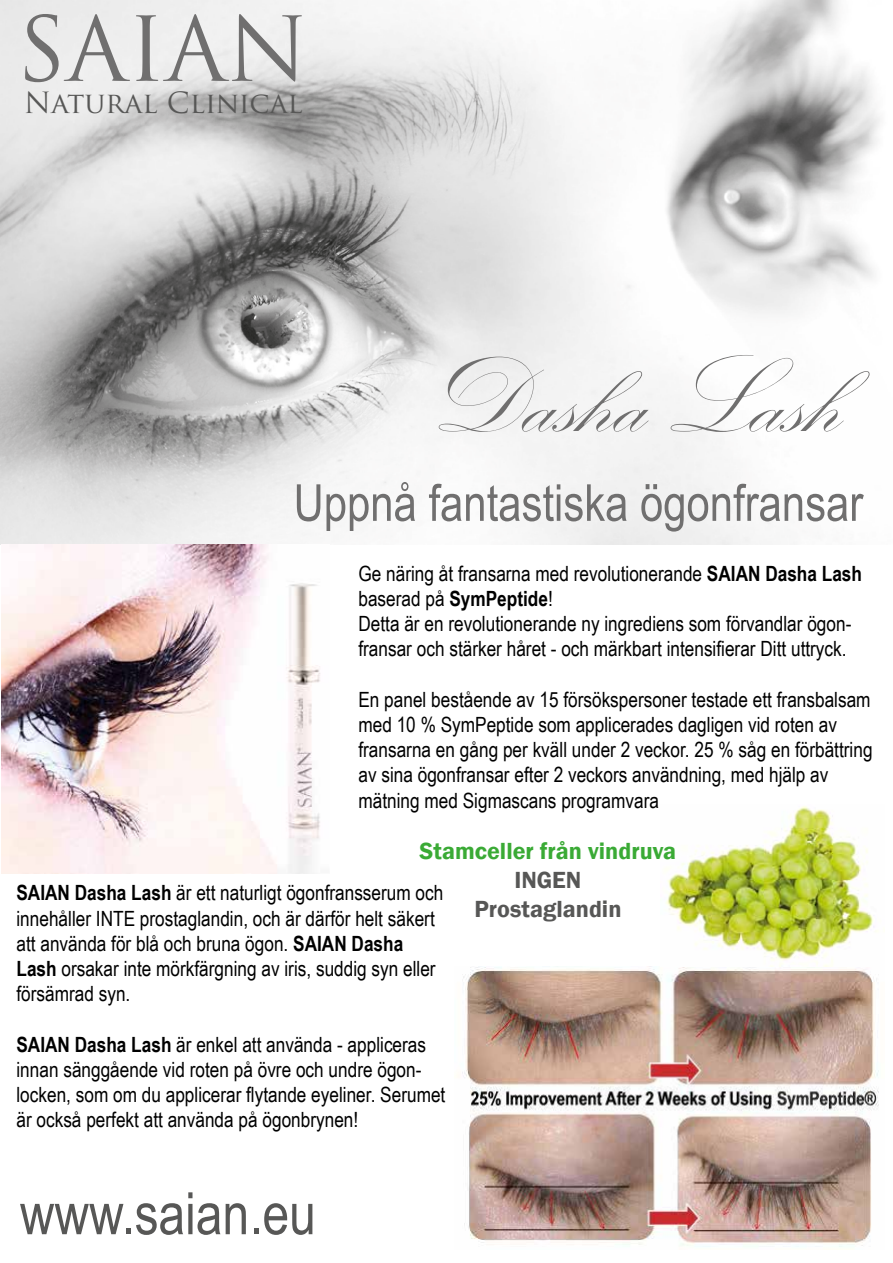
<style>
.page{position:relative;width:893px;height:1263px;background:#fff}
.page>*{position:absolute;margin:0;border:0;box-sizing:border-box;transform-origin:0 0}
.t1{font:111px "Kunstler Script";color:#706f6f}
.t2{font:87px "Trajan Pro";color:#706f6f}
.t3{font:58.5px "Arial Narrow";color:#575756}
.t4{font:51px "Arial Narrow";color:#706f6f}
.t5{font:28.5px "Trajan Pro";color:#575756}
.t6{font:600 24px "Franklin Gothic";color:#3aaa35}
.t7{font:600 24px/28.8px "Franklin Gothic";color:#575756;text-align:center}
.t8{font:21px/25.2px "Arial Narrow";color:#000}
.s1{font-weight:700}
</style>
<div class="page">
<img style="left:1px;top:0;width:879px;height:545px">
<img style="left:462px;top:966px;width:417px;height:281px">
<img style="left:1px;top:545px;width:319px;height:328px">
<img style="left:666px;top:806px;width:212px;height:160px">
<h2 class="t2" style="left:16px;top:-6px;width:294px">SAIAN</h2>
<h3 class="t5" style="left:24px;top:85px;width:280px">Natural Clinical</h3>
<h1 class="t1" style="left:421px;top:339px;width:421px">Dasha Lash</h1>
<h3 class="t4" style="left:294px;top:465px;width:571px">Uppnå fantastiska ögonfransar</h3>
<p class="t8" style="left:358px;top:560px;width:505px">Ge näring åt fransarna med revolutionerande <span class="s1">SAIAN Dasha Lash </span>baserad på <span class="s1">SymPeptide</span>!<br>Detta är en revolutionerande ny ingrediens som förvandlar ögon&shy;fransar och stärker håret - och märkbart intensifierar Ditt uttryck.</p>
<p class="t8" style="left:358px;top:686px;width:516px">En panel bestående av 15 försökspersoner testade ett fransbalsam med 10 % SymPeptide som applicerades dagligen vid roten av fransarna en gång per kväll under 2 veckor. 25 % såg en förbättring av sina ögonfransar efter 2 veckors användning, med hjälp av mätning med Sigmascans programvara.</p>
<p class="t6" style="left:420px;top:836px;width:258px">Stamceller från vindruva</p>
<p class="t7" style="left:474px;top:866px;width:149px">INGEN<br>Prostaglandin</p>
<p class="t8" style="left:16px;top:880px;width:428px"><span class="s1">SAIAN Dasha Lash</span> är ett naturligt ögonfransserum och innehåller INTE prostaglandin, och är därför helt säkert att använda för blå och bruna ögon. <span class="s1">SAIAN Dasha Lash</span> orsakar inte mörkfärgning av iris, suddig syn eller försämrad syn.</p>
<p class="t8" style="left:16px;top:1031px;width:430px"><span class="s1">SAIAN Dasha Lash</span> är enkel att använda - appliceras innan sänggående vid roten på övre och undre ögon&shy;locken, som om du applicerar flytande eyeliner. Serumet är också perfekt att använda på ögonbrynen!</p>
<h3 class="t3" style="left:20px;top:1171px;width:297px">www.saian.eu</h3>
</div>
